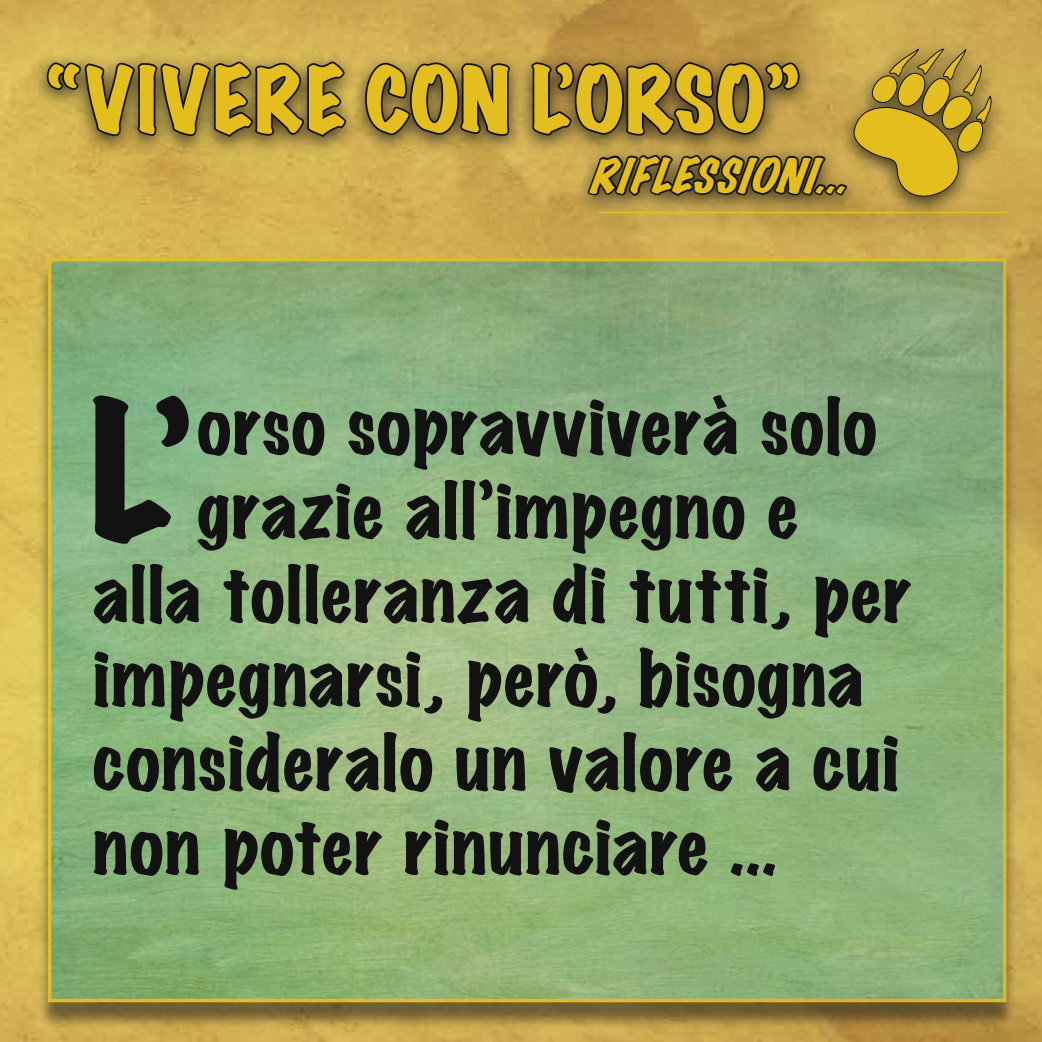
<style>
.page{position:relative;width:1042px;height:1042px;background:#fff}
.page>*{position:absolute;margin:0;border:0;box-sizing:border-box;transform-origin:0 0}
.t1{font:expanded 171.5px "Marker Felt";color:#121212}
.t2{font:expanded 80.5px "Marker Felt";letter-spacing:.02em;color:#e3be1e}
.t3{font:expanded 70px "Marker Felt";letter-spacing:.02em;color:#121212}
.t4{font:italic expanded 42px "Marker Felt";color:#e3be1e}
</style>
<div class="page">
<img style="left:0;top:0;width:1042px;height:1042px">
<div style="left:37px;top:265px;width:980px;height:765px;background:#121212;opacity:.75"></div>
<img style="left:53px;top:263px;width:948px;height:734px">
<div style="left:48px;top:258px;width:958px;height:744px;border:4px solid #e3be1e"></div>
<div style="left:31px;top:51px;width:989px;height:184px;background:#121212;opacity:.75"></div>
<svg style="left:44px;top:47px;width:305px;height:92px;background:#7e6d36"></svg>
<svg style="left:363px;top:60px;width:149px;height:78px;background:#60532d"></svg>
<svg style="left:530px;top:0;width:508px;height:240px;background:#a78a3e"></svg>
<p class="t2" style="left:48px;top:36px;width:752px">“VIVERE CON L’ORSO”</p>
<p class="t4" style="left:588px;top:142px;width:281px">RIFLESSIONI...</p>
<h1 class="t1" style="left:90px;top:336px;width:104px">L’</h1>
<p class="t3" style="left:197px;top:371px;width:681px">orso sopravviverà solo</p>
<p class="t3" style="left:197px;top:455px;width:603px">grazie all’impegno e</p>
<p class="t3" style="left:93px;top:539px;width:819px">alla tolleranza di tutti, per</p>
<p class="t3" style="left:93px;top:623px;width:772px">impegnarsi, però, bisogna</p>
<p class="t3" style="left:93px;top:707px;width:807px">consideralo un valore a cui</p>
<p class="t3" style="left:93px;top:791px;width:684px">non poter rinunciare ...</p>
</div>
